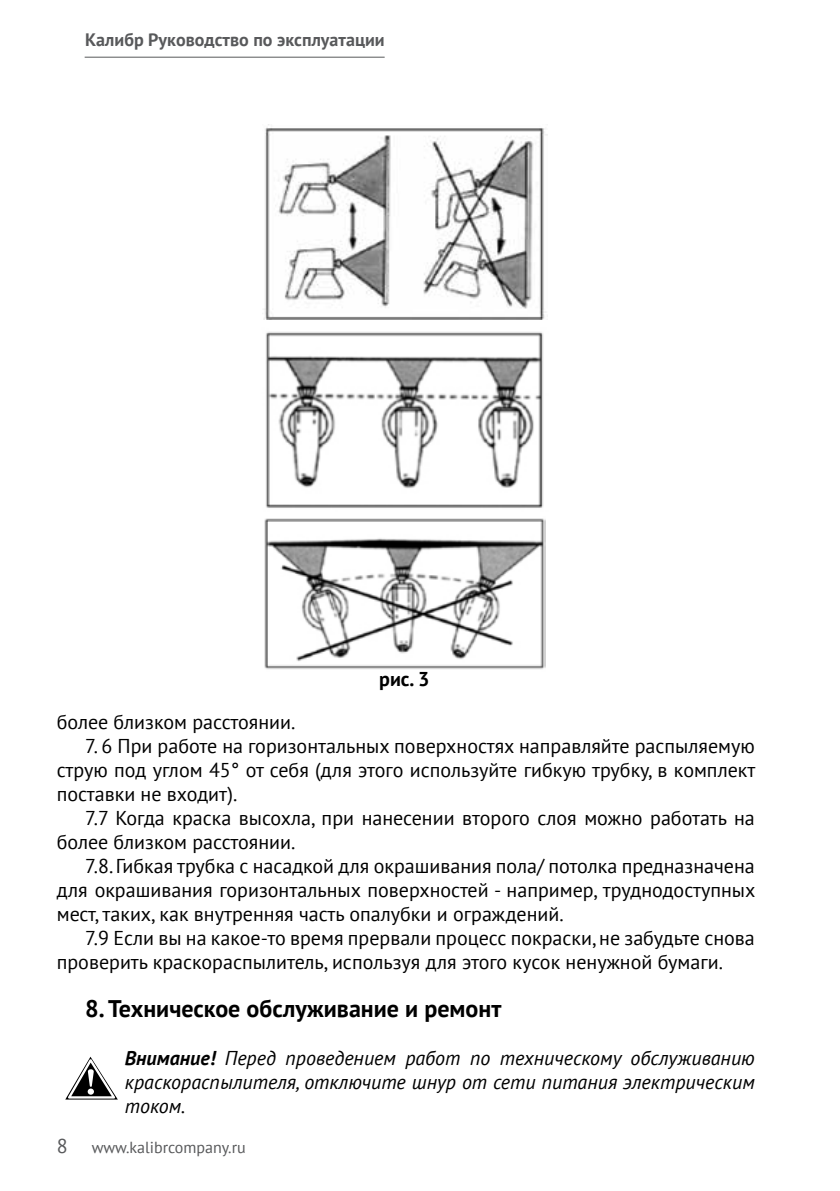
<style>
.page{position:relative;width:840px;height:1191px;background:#fff}
.page>*{position:absolute;margin:0;border:0;box-sizing:border-box;transform-origin:0 0}
.t1{font:700 24px "PT Sans";color:#000}
.t2{font:20px/24px "PT Sans";color:#000;text-align:justify}
.t3{font:italic 20px/24px "PT Sans";color:#000;text-align:justify}
.t4{font:700 20px "PT Sans";color:#000}
.t5{font:700 18px "PT Sans";color:#58595b}
.t6{font:16px "PT Sans";color:#58595b}
.s1{font-weight:700}
.s2{font-size:20px}
</style>
<div class="page">
<hr style="left:85px;top:57px;width:299px;height:1px;background:#58595b">
<img style="left:264px;top:124px;width:282px;height:195px">
<img style="left:266px;top:332px;width:278px;height:176px">
<img style="left:264px;top:518px;width:281px;height:152px">
<svg style="left:65px;top:1056px;width:53px;height:43px"></svg>
<p class="t5" style="left:85px;top:28px;width:301px">Калибр Руководство по эксплуатации</p>
<p class="t4" style="left:379px;top:665px;width:52px">рис. 3</p>
<p class="t2" style="left:57px;top:709px;width:240px">более близком расстоянии.</p>
<p class="t2" style="left:57px;top:733px;width:699px;text-indent:28px">7. 6 При работе на горизонтальных поверхностях направляйте распыляемую струю под углом 45° от себя (для этого используйте гибкую трубку, в комплект поставки не входит).</p>
<p class="t2" style="left:57px;top:805px;width:699px;text-indent:28px">7.7 Когда краска высохла, при нанесении второго слоя можно работать на более близком расстоянии.</p>
<p class="t2" style="left:57px;top:853px;width:699px;text-indent:28px">7.8. Гибкая трубка с насадкой для окрашивания пола/ потолка предназначена для окрашивания горизонтальных поверхностей - например, труднодоступных мест, таких, как внутренняя часть опалубки и ограждений.</p>
<p class="t2" style="left:57px;top:925px;width:699px;text-indent:28px">7.9 Если вы на какое-то время прервали процесс покраски, не забудьте снова проверить краскораспылитель, используя для этого кусок ненужной бумаги.</p>
<p class="t1" style="left:85px;top:992px;width:417px">8. Техническое обслуживание и ремонт</p>
<p class="t3" style="left:125px;top:1045px;width:631px"><span class="s1">Внимание!</span> Перед проведением работ по техническому обслуживанию краскораспылителя, отключите шнур от сети питания электрическим током.</p>
<p class="t6" style="left:57px;top:1137px;width:190px"><span class="s2">8</span> www.kalibrcompany.ru</p>
</div>
